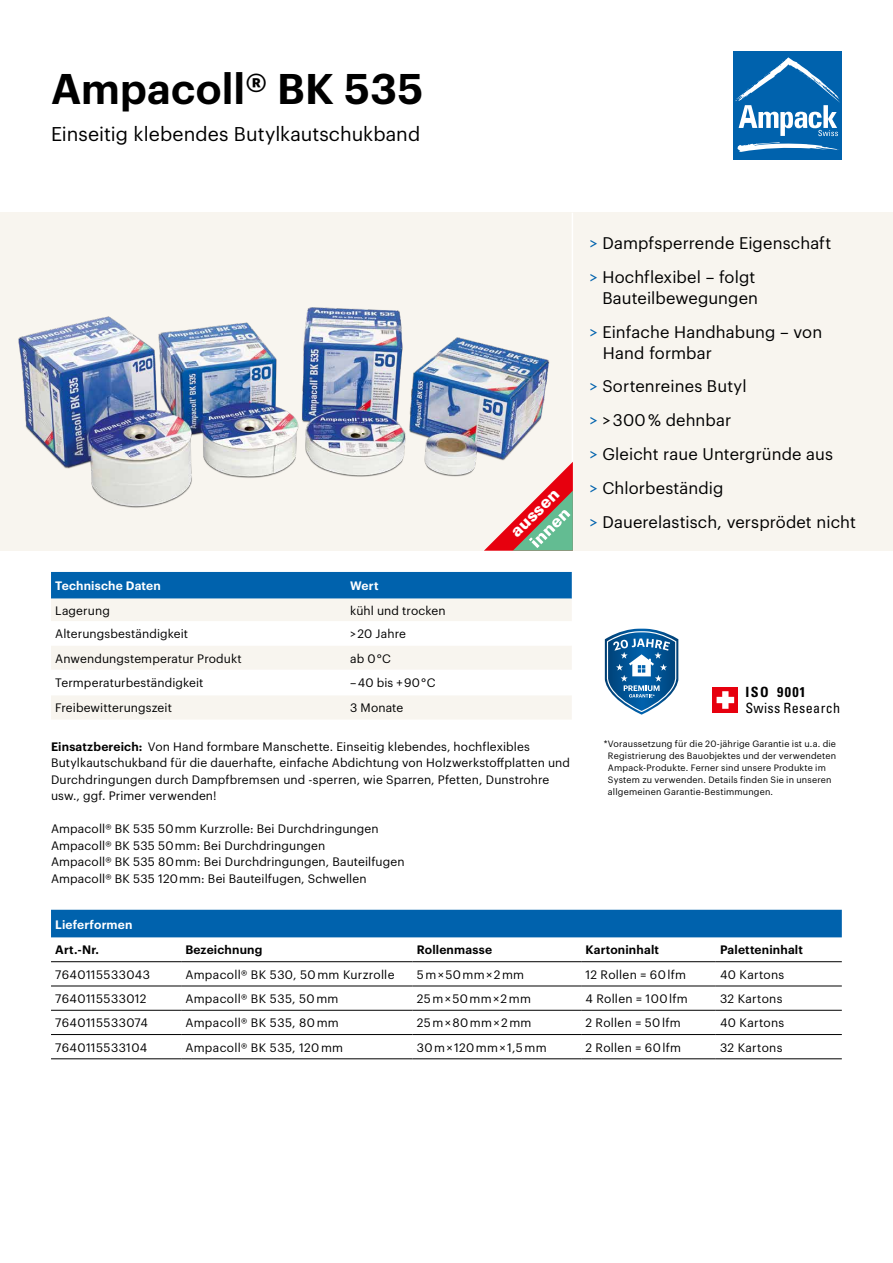
<style>
.page{position:relative;width:893px;height:1263px;background:#fff}
.page>*{position:absolute;margin:0;border:0;box-sizing:border-box;transform-origin:0 0}
.t1{font:600 42px "Graphik";letter-spacing:.005em;color:#000}
.t2{font:19.5px "Graphik";letter-spacing:.005em;color:#000}
.t3{font:900 16.65px "Univers LT Std";color:#fff}
.t4{font:16.5px/33.8px "Graphik";letter-spacing:.005em;color:#000}
.t5{font:condensed 14.1px "Univers LT Std";letter-spacing:.025em;color:#000}
.t6{font:700 condensed 14.1px "Univers LT Std";letter-spacing:.105em;color:#000}
.t7{font:12px/16.5px "Graphik";letter-spacing:.01em;color:#000}
.t8{font:600 12px "Graphik";letter-spacing:.015em;color:#000}
.t9{font:12px "Graphik";letter-spacing:.035em;color:#000}
.t10{font:12px "Graphik";letter-spacing:.03em;color:#000}
.t11{font:600 12px "Graphik";letter-spacing:.015em;color:#fff}
.t12{font:9px/12px "Graphik";letter-spacing:.02em;color:#000}
.t13{font:600 4.65px "Graphik";color:#fff}
.s1{font-weight:600}
.s2{color:#0062ad}
</style>
<div class="page">
<div style="left:0;top:213px;width:893px;height:338px;background:#f8f5ef"></div>
<img style="left:18px;top:307px;width:532px;height:201px">
<div style="left:733px;top:51px;width:109px;height:109px;background:#0062ad"></div>
<svg style="left:737px;top:142px;width:102px;height:10px"></svg>
<svg style="left:735px;top:57px;width:105px;height:79px"></svg>
<div style="left:51px;top:572px;width:521px;height:27px;background:#0062ad"></div>
<div style="left:51px;top:599px;width:521px;height:120px;background:#f8f5ef"></div>
<svg style="left:51px;top:621px;width:521px;height:74px"></svg>
<div style="left:51px;top:910px;width:791px;height:27px;background:#0062ad"></div>
<hr style="left:51px;top:961px;width:130px;height:1px;background:#000">
<hr style="left:181px;top:961px;width:231px;height:1px;background:#000">
<hr style="left:412px;top:961px;width:169px;height:1px;background:#000">
<hr style="left:581px;top:961px;width:135px;height:1px;background:#000">
<hr style="left:716px;top:961px;width:126px;height:1px;background:#000">
<hr style="left:51px;top:985px;width:130px;height:1px;background:#000">
<hr style="left:181px;top:985px;width:231px;height:1px;background:#000">
<hr style="left:412px;top:985px;width:169px;height:1px;background:#000">
<hr style="left:581px;top:985px;width:135px;height:1px;background:#000">
<hr style="left:716px;top:985px;width:126px;height:1px;background:#000">
<hr style="left:51px;top:1010px;width:130px;height:1px;background:#000">
<hr style="left:181px;top:1010px;width:231px;height:1px;background:#000">
<hr style="left:412px;top:1010px;width:169px;height:1px;background:#000">
<hr style="left:581px;top:1010px;width:135px;height:1px;background:#000">
<hr style="left:716px;top:1010px;width:126px;height:1px;background:#000">
<hr style="left:51px;top:1034px;width:130px;height:1px;background:#000">
<hr style="left:181px;top:1034px;width:231px;height:1px;background:#000">
<hr style="left:412px;top:1034px;width:169px;height:1px;background:#000">
<hr style="left:581px;top:1034px;width:135px;height:1px;background:#000">
<hr style="left:716px;top:1034px;width:126px;height:1px;background:#000">
<hr style="left:51px;top:1058px;width:130px;height:1px;background:#000">
<hr style="left:181px;top:1058px;width:231px;height:1px;background:#000">
<hr style="left:412px;top:1058px;width:169px;height:1px;background:#000">
<hr style="left:581px;top:1058px;width:135px;height:1px;background:#000">
<hr style="left:716px;top:1058px;width:126px;height:1px;background:#000">
<hr style="left:572px;top:213px;width:1px;height:338px;background:#fff">
<svg style="left:484px;top:462px;width:89px;height:89px"></svg>
<div style="left:712px;top:687px;width:26px;height:26px;background:#e7000e"></div>
<svg style="left:717px;top:691px;width:17px;height:18px"></svg>
<svg style="left:605px;top:629px;width:73px;height:85px"></svg>
<h1 class="t1" style="left:51px;top:56px;width:374px">Ampacoll® BK 535</h1>
<h2 class="t2" style="left:51px;top:119px;width:371px">Einseitig klebendes Butylkautschukband</h2>
<p class="t11" style="left:55px;top:577px;width:107px">Technische Daten</p>
<p class="t11" style="left:350px;top:577px;width:30px">Wert</p>
<p class="t7" style="left:55px;top:601px;width:56px">Lagerung</p>
<p class="t7" style="left:350px;top:601px;width:97px">kühl und trocken</p>
<p class="t7" style="left:55px;top:625px;width:134px">Alterungsbeständigkeit</p>
<p class="t7" style="left:350px;top:625px;width:57px">&gt; 20 Jahre</p>
<p class="t7" style="left:55px;top:649px;width:188px">Anwendungstemperatur Produkt</p>
<p class="t7" style="left:350px;top:649px;width:42px">ab 0 °C</p>
<p class="t7" style="left:55px;top:674px;width:150px">Termperaturbeständigkeit</p>
<p class="t7" style="left:350px;top:674px;width:87px">– 40 bis + 90 °C</p>
<p class="t7" style="left:55px;top:699px;width:118px">Freibewitterungszeit</p>
<p class="t7" style="left:350px;top:699px;width:55px">3 Monate</p>
<h3 class="t3" style="left:506px;top:527px;width:63px;rotate:-45deg">aussen</h3>
<p class="t7" style="left:51px;top:737px;width:521px"><span class="s1">Einsatzbereich:</span> Von Hand formbare Manschette. Einseitig klebendes, hochflexibles Butylkautschukband für die dauerhafte, einfache Abdichtung von Holzwerkstoffplatten und Durchdringungen durch Dampfbremsen und -sperren, wie Sparren, Pfetten, Dunstrohre usw., ggf. Primer verwenden!</p>
<p class="t7" style="left:51px;top:819px;width:355px">Ampacoll® BK 535 50 mm Kurzrolle: Bei Durchdringungen Ampacoll® BK 535 50 mm: Bei Durchdringungen<br>Ampacoll® BK 535 80 mm: Bei Durchdringungen, Bauteilfugen Ampacoll® BK 535 120 mm: Bei Bauteilfugen, Schwellen</p>
<h3 class="t4" style="left:589px;top:225px;width:243px"><span class="s2">&gt;</span> Dampfsperrende Eigenschaft <span class="s2">&gt;</span> Hochflexibel – folgt</h3>
<h3 class="t4" style="left:589px;top:280px;width:234px;text-indent:13px">Bauteilbewegungen<br><span class="s2">&gt;</span> Einfache Handhabung – von</h3>
<h3 class="t4" style="left:589px;top:334px;width:268px;text-indent:14px">Hand formbar<br><span class="s2">&gt;</span> Sortenreines Butyl<br><span class="s2">&gt;</span> &gt; 300 % dehnbar<br><span class="s2">&gt;</span> Gleicht raue Untergründe aus<br><span class="s2">&gt;</span> Chlorbeständig<br><span class="s2">&gt;</span> Dauerelastisch, versprödet nicht</h3>
<p class="t6" style="left:745px;top:684px;width:62px">ISO 9001</p>
<p class="t5" style="left:745px;top:699px;width:96px">Swiss Research</p>
<p class="t12" style="left:608px;top:737px;width:230px;text-indent:-4px">*Voraussetzung für die 20-jährige Garantie ist u.a. die Registrierung des Bauobjektes und der verwendeten Ampack-Produkte. Ferner sind unsere Produkte im System zu verwenden. Details finden Sie in unseren allgemeinen Garantie-Bestimmungen.</p>
<p class="t13" style="left:653px;top:692px;width:4px">*</p>
<p class="t11" style="left:55px;top:915px;width:79px">Lieferformen</p>
<p class="t8" style="left:55px;top:941px;width:45px">Art.-Nr.</p>
<p class="t8" style="left:185px;top:941px;width:78px">Bezeichnung</p>
<p class="t8" style="left:417px;top:941px;width:77px">Rollenmasse</p>
<p class="t8" style="left:585px;top:941px;width:75px">Kartoninhalt</p>
<p class="t8" style="left:720px;top:941px;width:84px">Paletteninhalt</p>
<p class="t9" style="left:55px;top:965px;width:96px">7640115533043</p>
<p class="t7" style="left:185px;top:965px;width:211px">Ampacoll® BK 530, 50 mm Kurzrolle</p>
<p class="t7" style="left:417px;top:965px;width:109px">5 m × 50 mm × 2 mm</p>
<p class="t7" style="left:585px;top:965px;width:102px">12 Rollen = 60 lfm</p>
<p class="t10" style="left:720px;top:965px;width:66px">40 Kartons</p>
<p class="t9" style="left:55px;top:990px;width:93px">7640115533012</p>
<p class="t7" style="left:185px;top:989px;width:155px">Ampacoll® BK 535, 50 mm</p>
<p class="t7" style="left:417px;top:989px;width:116px">25 m × 50 mm × 2 mm</p>
<p class="t7" style="left:585px;top:989px;width:104px">4 Rollen = 100 lfm</p>
<p class="t7" style="left:720px;top:989px;width:64px">32 Kartons</p>
<p class="t9" style="left:55px;top:1014px;width:94px">7640115533074</p>
<p class="t10" style="left:185px;top:1014px;width:155px">Ampacoll® BK 535, 80 mm</p>
<p class="t7" style="left:417px;top:1014px;width:116px">25 m × 80 mm × 2 mm</p>
<p class="t7" style="left:585px;top:1014px;width:97px">2 Rollen = 50 lfm</p>
<p class="t10" style="left:720px;top:1014px;width:66px">40 Kartons</p>
<p class="t9" style="left:55px;top:1038px;width:94px">7640115533104</p>
<p class="t7" style="left:185px;top:1038px;width:159px">Ampacoll® BK 535, 120 mm</p>
<p class="t7" style="left:417px;top:1038px;width:131px">30 m × 120 mm × 1,5 mm</p>
<p class="t7" style="left:585px;top:1038px;width:97px">2 Rollen = 60 lfm</p>
<p class="t7" style="left:720px;top:1038px;width:64px">32 Kartons</p>
</div>
